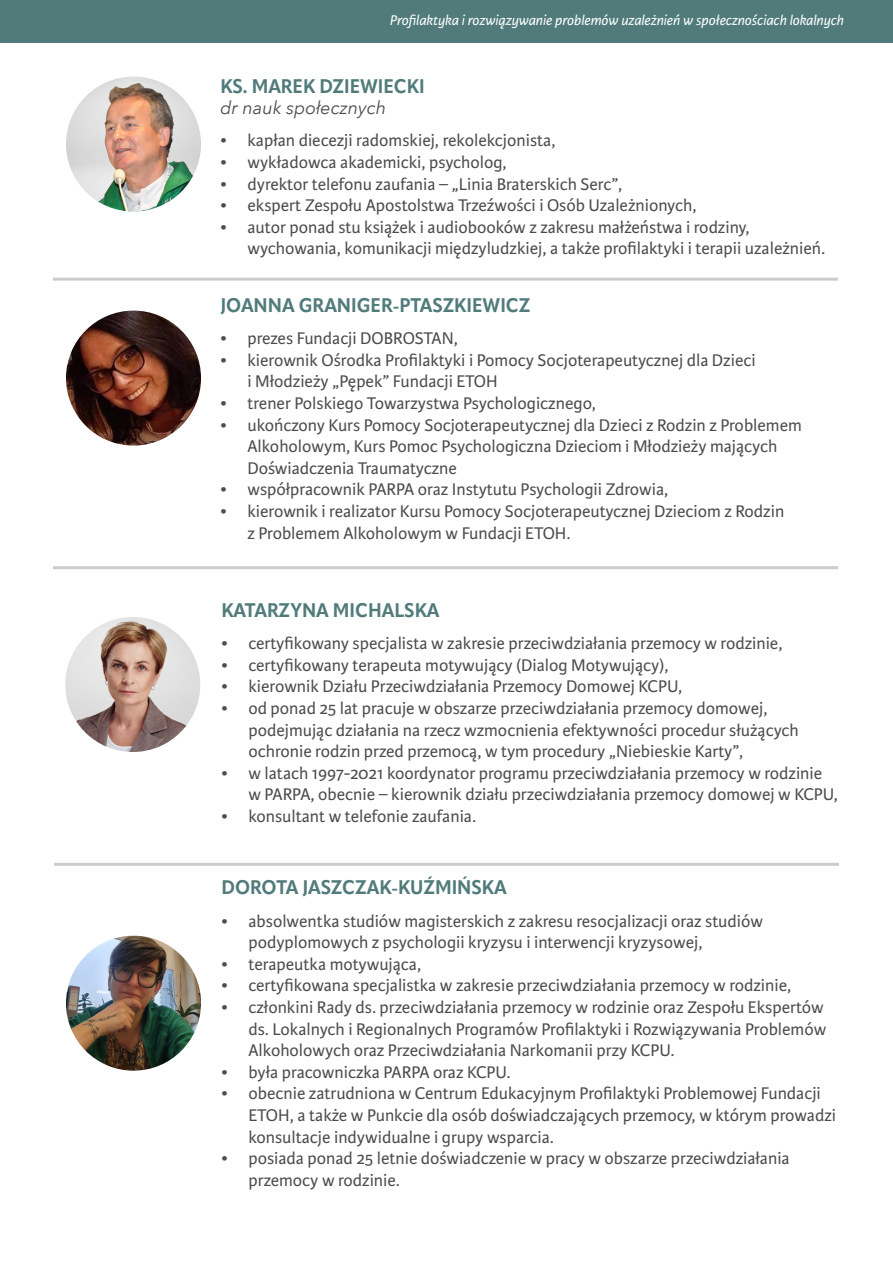
<style>
.page{position:relative;width:893px;height:1263px;background:#fff}
.page>*{position:absolute;margin:0;border:0;box-sizing:border-box;transform-origin:0 0}
.t1{font:700 19.5px "Apparat Semi Cond";color:#517b7b}
.t2{font:18px/21.6px "Karmina Sans";color:#4d4d4d}
.t3{font:italic 18px "Avenir Next";color:#4d4d4d}
.t4{font:italic 15px "Karmina Sans";color:#fff}
</style>
<div class="page">
<div style="left:0;top:0;width:893px;height:43px;background:#517b7b"></div>
<img style="left:66px;top:77px;width:135px;height:135px;border-radius:68px">
<hr style="left:53px;top:566px;width:785px;height:3px;background:#ccc">
<hr style="left:53px;top:278px;width:785px;height:3px;background:#ccc">
<img style="left:66px;top:936px;width:135px;height:135px;border-radius:68px">
<img style="left:66px;top:311px;width:135px;height:135px;border-radius:68px">
<hr style="left:54px;top:863px;width:785px;height:3px;background:#ccc">
<img style="left:65px;top:617px;width:135px;height:135px;border-radius:67px">
<p class="t4" style="left:390px;top:12px;width:456px">Profilaktyka i rozwiązywanie problemów uzależnień w społecznościach lokalnych</p>
<p class="t1" style="left:220px;top:74px;width:206px">KS. MAREK DZIEWIECKI</p>
<p class="t3" style="left:220px;top:93px;width:167px">dr nauk społecznych</p>
<p class="t2" style="left:220px;top:130px;width:337px">• kapłan diecezji radomskiej, rekolekcjonista,</p>
<p class="t2" style="left:220px;top:152px;width:288px">• wykładowca akademicki, psycholog,</p>
<p class="t2" style="left:220px;top:173px;width:404px">• dyrektor telefonu zaufania – „Linia Braterskich Serc”,</p>
<p class="t2" style="left:220px;top:195px;width:478px">• ekspert Zespołu Apostolstwa Trzeźwości i Osób Uzależnionych,</p>
<p class="t2" style="left:247px;top:216px;width:579px;text-indent:-27px">• autor ponad stu książek i audiobooków z zakresu małżeństwa i rodziny, wychowania, komunikacji międzyludzkiej, a także profilaktyki i terapii uzależnień.</p>
<p class="t1" style="left:220px;top:293px;width:311px">JOANNA GRANIGER-PTASZKIEWICZ</p>
<p class="t2" style="left:220px;top:328px;width:239px">• prezes Fundacji DOBROSTAN,</p>
<p class="t2" style="left:247px;top:350px;width:510px;text-indent:-27px">• kierownik Ośrodka Profilaktyki i Pomocy Socjoterapeutycznej dla Dzieci i Młodzieży „Pępek” Fundacji ETOH</p>
<p class="t2" style="left:220px;top:393px;width:377px">• trener Polskiego Towarzystwa Psychologicznego,</p>
<p class="t2" style="left:247px;top:414px;width:556px;text-indent:-27px">• ukończony Kurs Pomocy Socjoterapeutycznej dla Dzieci z Rodzin z Problemem<br>Alkoholowym, Kurs Pomoc Psychologiczna Dzieciom i Młodzieży mających<br>Doświadczenia Traumatyczne</p>
<p class="t2" style="left:220px;top:479px;width:449px">• współpracownik PARPA oraz Instytutu Psychologii Zdrowia,</p>
<p class="t2" style="left:247px;top:501px;width:538px;text-indent:-27px">• kierownik i realizator Kursu Pomocy Socjoterapeutycznej Dzieciom z Rodzin z Problemem Alkoholowym w Fundacji ETOH.</p>
<p class="t1" style="left:221px;top:598px;width:220px">KATARZYNA MICHALSKA</p>
<p class="t2" style="left:221px;top:633px;width:563px">• certyfikowany specjalista w zakresie przeciwdziałania przemocy w rodzinie,</p>
<p class="t2" style="left:221px;top:654px;width:449px">• certyfikowany terapeuta motywujący (Dialog Motywujący),</p>
<p class="t2" style="left:221px;top:676px;width:462px">• kierownik Działu Przeciwdziałania Przemocy Domowej KCPU,</p>
<p class="t2" style="left:248px;top:698px;width:552px;text-indent:-27px">• od ponad 25 lat pracuje w obszarze przeciwdziałania przemocy domowej, podejmując działania na rzecz wzmocnienia efektywności procedur służących ochronie rodzin przed przemocą, w tym procedury „Niebieskie Karty”,</p>
<p class="t2" style="left:248px;top:762px;width:591px;text-indent:-27px">• w latach 1997-2021 koordynator programu przeciwdziałania przemocy w rodzinie w PARPA, obecnie – kierownik działu przeciwdziałania przemocy domowej w KCPU,</p>
<p class="t2" style="left:221px;top:806px;width:256px">• konsultant w telefonie zaufania.</p>
<p class="t1" style="left:221px;top:876px;width:287px">DOROTA JASZCZAK-KUŹMIŃSKA</p>
<p class="t2" style="left:248px;top:910px;width:516px;text-indent:-27px">• absolwentka studiów magisterskich z zakresu resocjalizacji oraz studiów podyplomowych z psychologii kryzysu i interwencji kryzysowej,</p>
<p class="t2" style="left:221px;top:953px;width:201px">• terapeutka motywująca,</p>
<p class="t2" style="left:221px;top:975px;width:571px">• certyfikowana specjalistka w zakresie przeciwdziałania przemocy w rodzinie,</p>
<p class="t2" style="left:248px;top:997px;width:579px;text-indent:-27px">• członkini Rady ds. przeciwdziałania przemocy w rodzinie oraz Zespołu Ekspertów ds. Lokalnych i Regionalnych Programów Profilaktyki i Rozwiązywania Problemów<br>Alkoholowych oraz Przeciwdziałania Narkomanii przy KCPU.</p>
<p class="t2" style="left:221px;top:1061px;width:291px">• była pracowniczka PARPA oraz KCPU.</p>
<p class="t2" style="left:248px;top:1083px;width:589px;text-indent:-27px">• obecnie zatrudniona w Centrum Edukacyjnym Profilaktyki Problemowej Fundacji<br>ETOH, a także w Punkcie dla osób doświadczających przemocy, w którym prowadzi konsultacje indywidualne i grupy wsparcia.</p>
<p class="t2" style="left:248px;top:1148px;width:543px;text-indent:-27px">• posiada ponad 25 letnie doświadczenie w pracy w obszarze przeciwdziałania przemocy w rodzinie.</p>
</div>
